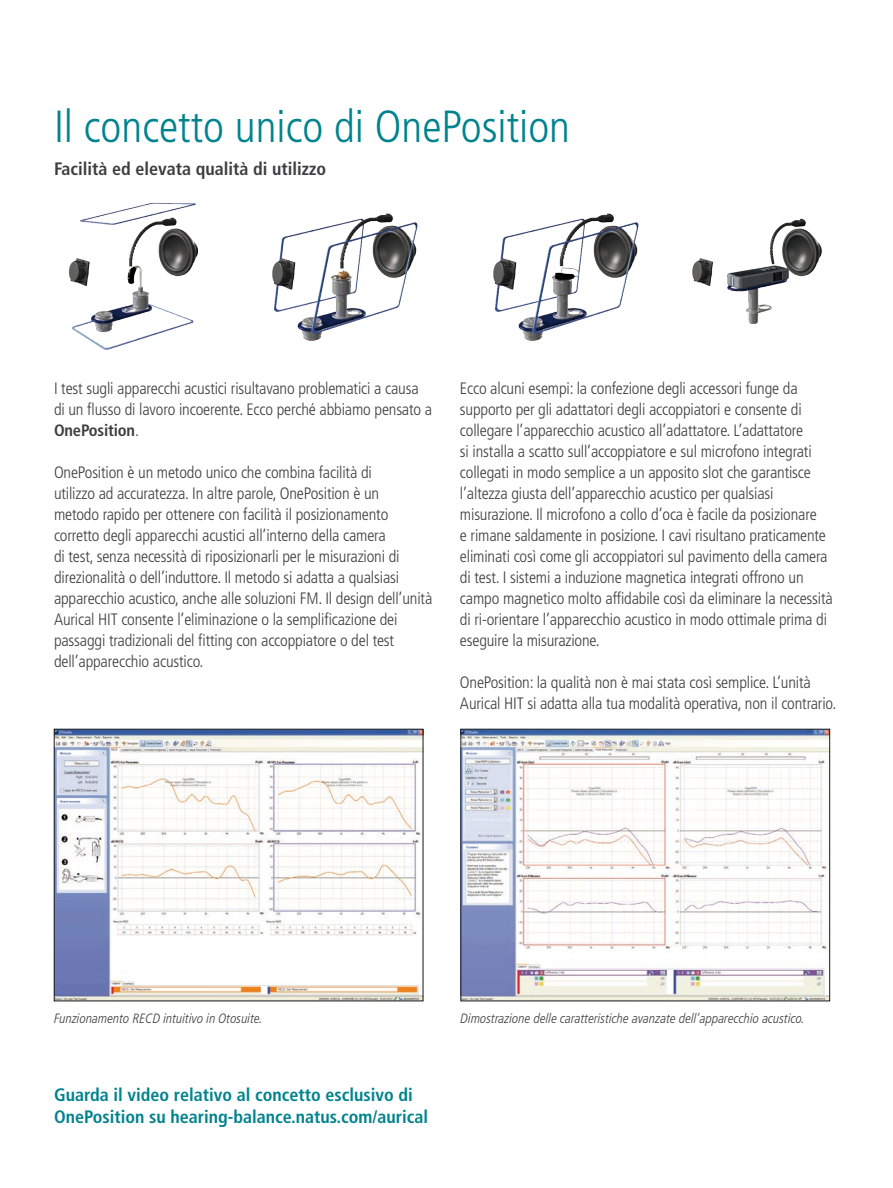
<style>
.page{position:relative;width:893px;height:1188px;background:#fff}
.page>*{position:absolute;margin:0;border:0;box-sizing:border-box;transform-origin:0 0}
.t1{font:300 condensed 45px "Frutiger LT Std";color:#00838e}
.t2{font:700 condensed 18px/22.5px "Frutiger LT Std";color:#00838e}
.t3{font:700 condensed 18px "Frutiger LT Std";color:#3e3e40}
.t4{font:300 condensed 16.5px/21px "Frutiger LT Std";letter-spacing:-.01em;color:#3e3e40}
.t5{font:italic 300 condensed 13.5px "Frutiger LT Std";color:#3e3e40}
.s1{font-weight:700}
</style>
<div class="page">
<img style="left:69px;top:202px;width:130px;height:148px">
<img style="left:493px;top:213px;width:130px;height:128px">
<img style="left:623px;top:218px;width:199px;height:106px">
<img style="left:272px;top:213px;width:146px;height:128px">
<img style="left:56px;top:731px;width:365px;height:268px">
<div style="left:54px;top:729px;width:369px;height:272px;border:1px solid #1a171c"></div>
<img style="left:463px;top:731px;width:365px;height:268px">
<div style="left:461px;top:729px;width:369px;height:272px;border:1px solid #1a171c"></div>
<h1 class="t1" style="left:54px;top:101px;width:518px">Il concetto unico di OnePosition</h1>
<p class="t3" style="left:54px;top:158px;width:274px">Facilità ed elevata qualità di utilizzo</p>
<p class="t4" style="left:54px;top:378px;width:380px">I test sugli apparecchi acustici risultavano problematici a causa di un flusso di lavoro incoerente. Ecco perché abbiamo pensato a<br><span class="s1">OnePosition</span>.</p>
<p class="t4" style="left:54px;top:462px;width:380px">OnePosition è un metodo unico che combina facilità di<br>utilizzo ad accuratezza. In altre parole, OnePosition è un<br>metodo rapido per ottenere con facilità il posizionamento corretto degli apparecchi acustici all’interno della camera<br>di test, senza necessità di riposizionarli per le misurazioni di direzionalità o dell’induttore. Il metodo si adatta a qualsiasi apparecchio acustico, anche alle soluzioni FM. Il design dell’unità Aurical HIT consente l’eliminazione o la semplificazione dei passaggi tradizionali del fitting con accoppiatore o del test dell’apparecchio acustico.</p>
<p class="t4" style="left:460px;top:378px;width:374px">Ecco alcuni esempi: la confezione degli accessori funge da supporto per gli adattatori degli accoppiatori e consente di collegare l’apparecchio acustico all’adattatore. L’adattatore<br>si installa a scatto sull’accoppiatore e sul microfono integrati collegati in modo semplice a un apposito slot che garantisce l’altezza giusta dell’apparecchio acustico per qualsiasi misurazione. Il microfono a collo d’oca è facile da posizionare<br>e rimane saldamente in posizione. I cavi risultano praticamente eliminati così come gli accoppiatori sul pavimento della camera di test. I sistemi a induzione magnetica integrati offrono un campo magnetico molto affidabile così da eliminare la necessità di ri-orientare l’apparecchio acustico in modo ottimale prima di eseguire la misurazione.</p>
<p class="t4" style="left:460px;top:672px;width:378px">OnePosition: la qualità non è mai stata così semplice. L’unità<br>Aurical HIT si adatta alla tua modalità operativa, non il contrario.</p>
<p class="t5" style="left:54px;top:1010px;width:210px">Funzionamento RECD intuitivo in Otosuite.</p>
<p class="t5" style="left:461px;top:1010px;width:346px">Dimostrazione delle caratteristiche avanzate dell’apparecchio acustico.</p>
<p class="t2" style="left:54px;top:1083px;width:376px">Guarda il video relativo al concetto esclusivo di<br>OnePosition su hearing-balance.natus.com/aurical</p>
</div>
